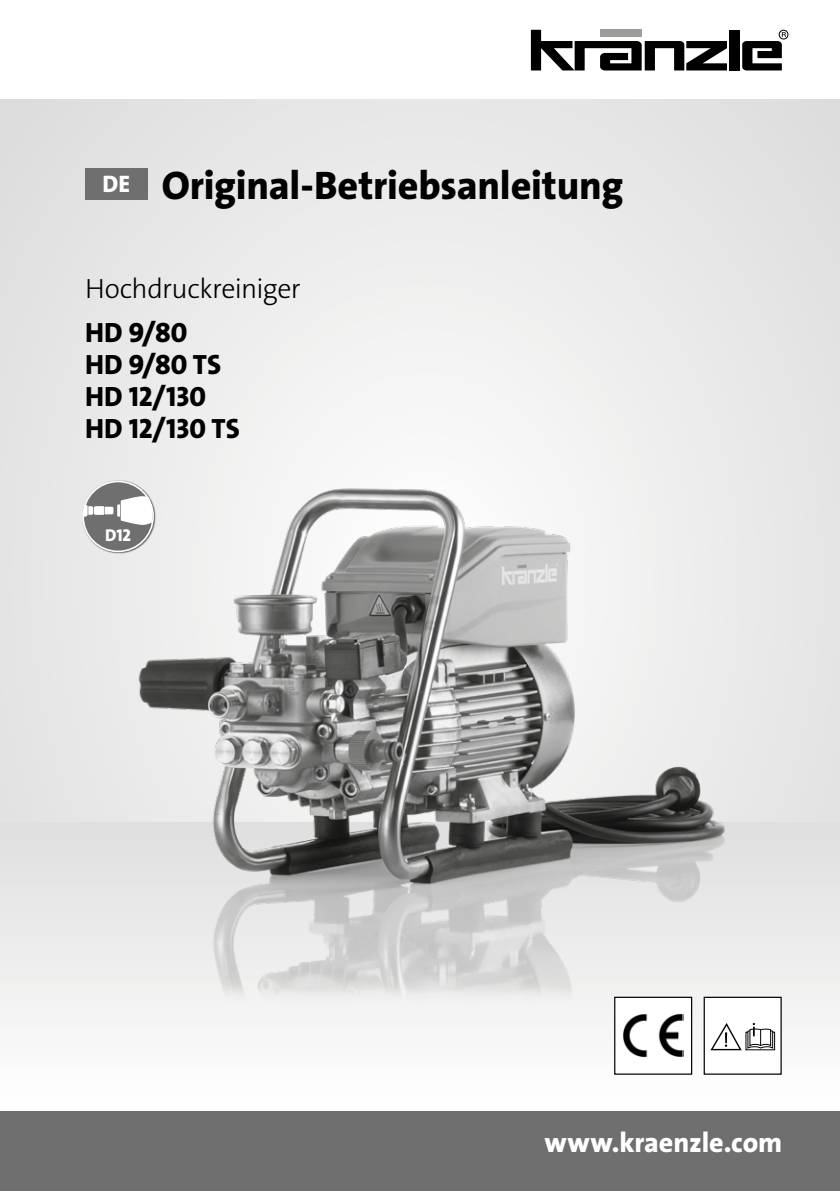
<style>
.page{position:relative;width:840px;height:1191px;background:#fff}
.page>*{position:absolute;margin:0;border:0;box-sizing:border-box;transform-origin:0 0}
.t1{font:40px "The Sans LP8 Ex Bld";letter-spacing:-.005em;color:#000}
.t2{font:28px/32px "The Sans LP8 Ex Bld";color:#000}
.t3{font:28px "The Sans LP3 Lig";letter-spacing:-.02em;color:#000}
.t4{font:28px "The Sans LP8 Ex Bld";letter-spacing:-.005em;color:#fff}
.t5{font:17.2px "The Sans LP8 Ex Bld";color:#fff}
</style>
<div class="page">
<div style="left:0;top:99px;width:839px;height:1092px;background:#e8e8e8"></div>
<div style="left:0;top:996px;width:839px;height:115px;background:#f9f9f9"></div>
<div style="left:0;top:1111px;width:839px;height:80px;background:#706f6f"></div>
<div style="left:614px;top:997px;width:77px;height:77px;background:#fff"></div>
<div style="left:613px;top:996px;width:78px;height:78px;border:1px solid #000"></div>
<img style="left:623px;top:1014px;width:60px;height:43px">
<div style="left:703px;top:997px;width:77px;height:77px;background:#fff"></div>
<div style="left:703px;top:996px;width:78px;height:78px;border:1px solid #000"></div>
<div style="left:745px;top:1031px;width:29px;height:19px;border:1px solid #000"></div>
<svg style="left:710px;top:1023px;width:62px;height:28px"></svg>
<div style="left:85px;top:168px;width:62px;height:31px;background:#706f6f"></div>
<svg style="left:530px;top:30px;width:196px;height:40px"></svg>
<div style="left:728px;top:30px;width:10px;height:40px;background:#000"></div>
<div style="left:778px;top:30px;width:9px;height:9px;border:1px solid #000;border-radius:50%"></div>
<svg style="left:742px;top:32px;width:43px;height:38px"></svg>
<div style="left:82px;top:480px;width:73px;height:73px;background:#000;opacity:.65"></div>
<div style="left:83px;top:481px;width:70px;height:70px;background:#706f6f;border-radius:50%"></div>
<svg style="left:84px;top:496px;width:27px;height:29px"></svg>
<img style="left:111px;top:447px;width:634px;height:566px">
<h1 class="t1" style="left:102px;top:160px;width:522px"><sup>DE</sup> Original-Betriebsanleitung</h1>
<p class="t3" style="left:85px;top:271px;width:217px">Hochdruckreiniger</p>
<p class="t2" style="left:85px;top:316px;width:156px">HD 9/80<br>HD 9/80 TS<br>HD 12/130<br>HD 12/130 TS</p>
<p class="t5" style="left:105px;top:524px;width:28px">D12</p>
<p class="t4" style="left:544px;top:1124px;width:239px">www.kraenzle.com</p>
</div>
